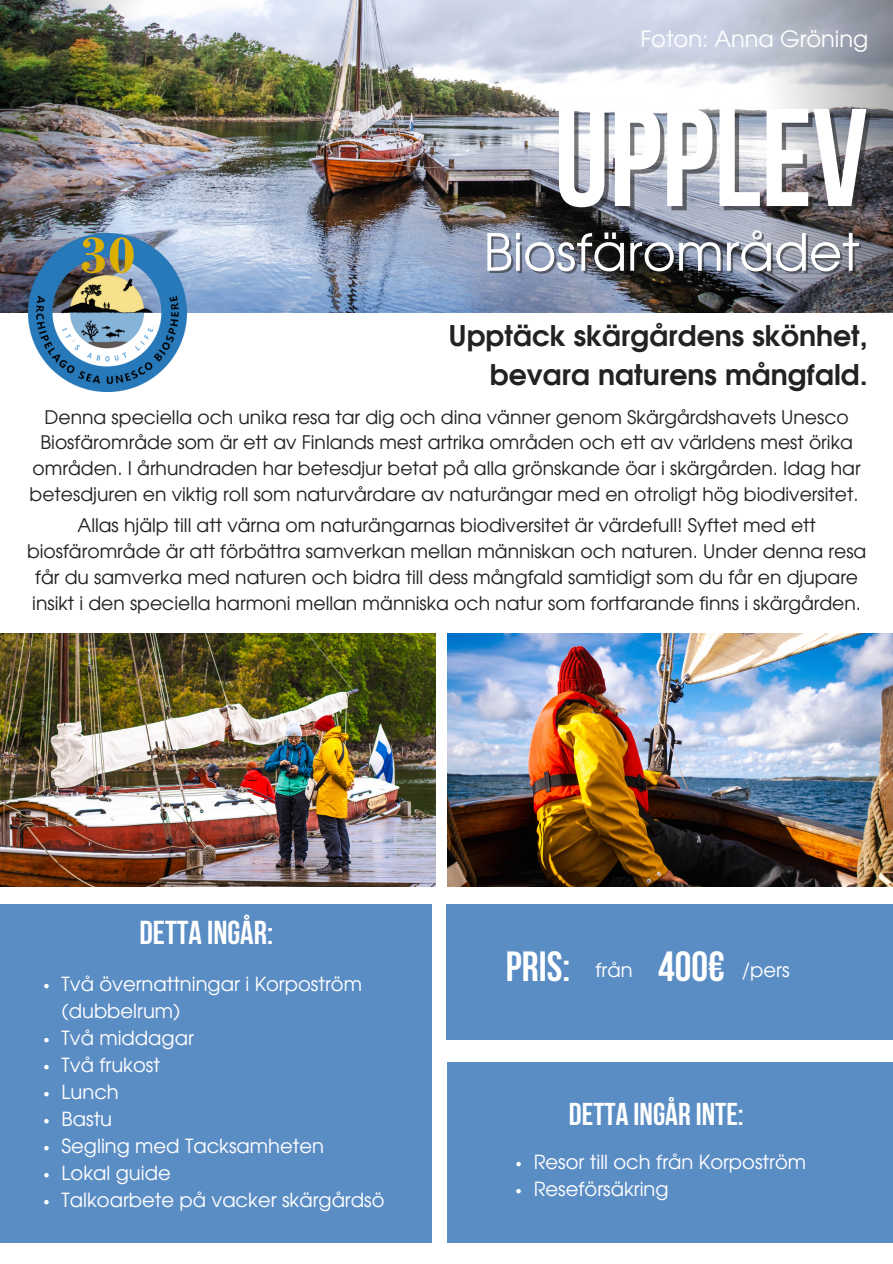
<style>
.page{position:relative;width:893px;height:1264px;background:#fff}
.page>*{position:absolute;margin:0;border:0;box-sizing:border-box;transform-origin:0 0}
.t1{font:700 138.75px "Bebas Neue";color:#fff}
.t2{font:51px "Evolventa";color:#fff}
.t3{font:700 42px "Bebas Neue";color:#fff}
.t4{font:700 33px "Bebas Neue";color:#fff}
.t5{font:700 31.5px "Bebas Neue";color:#fff}
.t6{font:700 28.5px/39.3px "Evolventa";color:#222;text-align:right}
.t7{font:22.5px "Evolventa";color:#fff}
.t8{font:19.5px/27px "Evolventa";color:#fff}
.t9{font:18.75px/25.8px "Evolventa";color:#222;text-align:center}
</style>
<div class="page">
<img style="left:0;top:633px;width:435px;height:253px">
<img style="left:447px;top:633px;width:445px;height:253px">
<img style="left:0;top:0;width:892px;height:313px">
<div style="left:0;top:904px;width:432px;height:338px;background:#5b8dc5"></div>
<div style="left:446px;top:904px;width:446px;height:135px;background:#5b8dc5"></div>
<div style="left:446px;top:1062px;width:446px;height:180px;background:#5b8dc5"></div>
<img style="left:28px;top:234px;width:158px;height:157px">
<svg style="left:44px;top:983px;width:5px;height:5px"></svg>
<svg style="left:44px;top:1037px;width:5px;height:5px"></svg>
<svg style="left:44px;top:1064px;width:5px;height:5px"></svg>
<svg style="left:44px;top:1092px;width:5px;height:4px"></svg>
<svg style="left:44px;top:1119px;width:5px;height:4px"></svg>
<svg style="left:44px;top:1146px;width:5px;height:4px"></svg>
<svg style="left:44px;top:1173px;width:5px;height:4px"></svg>
<svg style="left:44px;top:1200px;width:5px;height:4px"></svg>
<svg style="left:516px;top:1161px;width:4px;height:5px"></svg>
<svg style="left:516px;top:1188px;width:4px;height:5px"></svg>
<h5 class="t7" style="left:640px;top:29px;width:229px">Foton: Anna Gröning</h5>
<p class="t1" style="left:554px;top:102px;width:315px">Upplev</p>
<h2 class="t2" style="left:483px;top:230px;width:377px">Biosfärområdet</h2>
<p class="t6" style="left:448px;top:317px;width:421px">Upptäck skärgårdens skönhet, bevara naturens mångfald.</p>
<p class="t9" style="left:30px;top:405px;width:832px">Denna speciella och unika resa tar dig och dina vänner genom Skärgårdshavets Unesco Biosfärområde som är ett av Finlands mest artrika områden och ett av världens mest örika områden. I århundraden har betesdjur betat på alla grönskande öar i skärgården. Idag har betesdjuren en viktig roll som naturvårdare av naturängar med en otroligt hög biodiversitet.</p>
<p class="t9" style="left:27px;top:514px;width:840px">Allas hjälp till att värna om naturängarnas biodiversitet är värdefull! Syftet med ett biosfärområde är att förbättra samverkan mellan människan och naturen. Under denna resa får du samverka med naturen och bidra till dess mångfald samtidigt som du får en djupare insikt i den speciella harmoni mellan människa och natur som fortfarande finns i skärgården.</p>
<h6 class="t4" style="left:139px;top:919px;width:135px">DETTA INGÅR:</h6>
<p class="t8" style="left:62px;top:971px;width:302px">Två övernattningar i Korpoström (dubbelrum)</p>
<p class="t8" style="left:62px;top:1025px;width:134px">Två middagar</p>
<h5 class="t8" style="left:62px;top:1052px;width:100px">Två frukost</h5>
<p class="t8" style="left:62px;top:1079px;width:59px">Lunch</p>
<p class="t8" style="left:62px;top:1106px;width:52px">Bastu</p>
<p class="t8" style="left:62px;top:1133px;width:264px">Segling med Tacksamheten</p>
<p class="t8" style="left:62px;top:1160px;width:111px">Lokal guide</p>
<p class="t8" style="left:62px;top:1187px;width:324px">Talkoarbete på vacker skärgårdsö</p>
<p class="t3" style="left:506px;top:949px;width:66px">PRIS:</p>
<p class="t3" style="left:658px;top:949px;width:68px">400€</p>
<p class="t8" style="left:741px;top:957px;width:49px">/pers</p>
<p class="t8" style="left:595px;top:957px;width:39px">från</p>
<h3 class="t5" style="left:569px;top:1101px;width:176px">DETTA INGÅR INTE:</h3>
<h4 class="t8" style="left:533px;top:1149px;width:274px">Resor till och från Korpoström</h4>
<p class="t8" style="left:533px;top:1176px;width:136px">Reseförsäkring</p>
</div>
